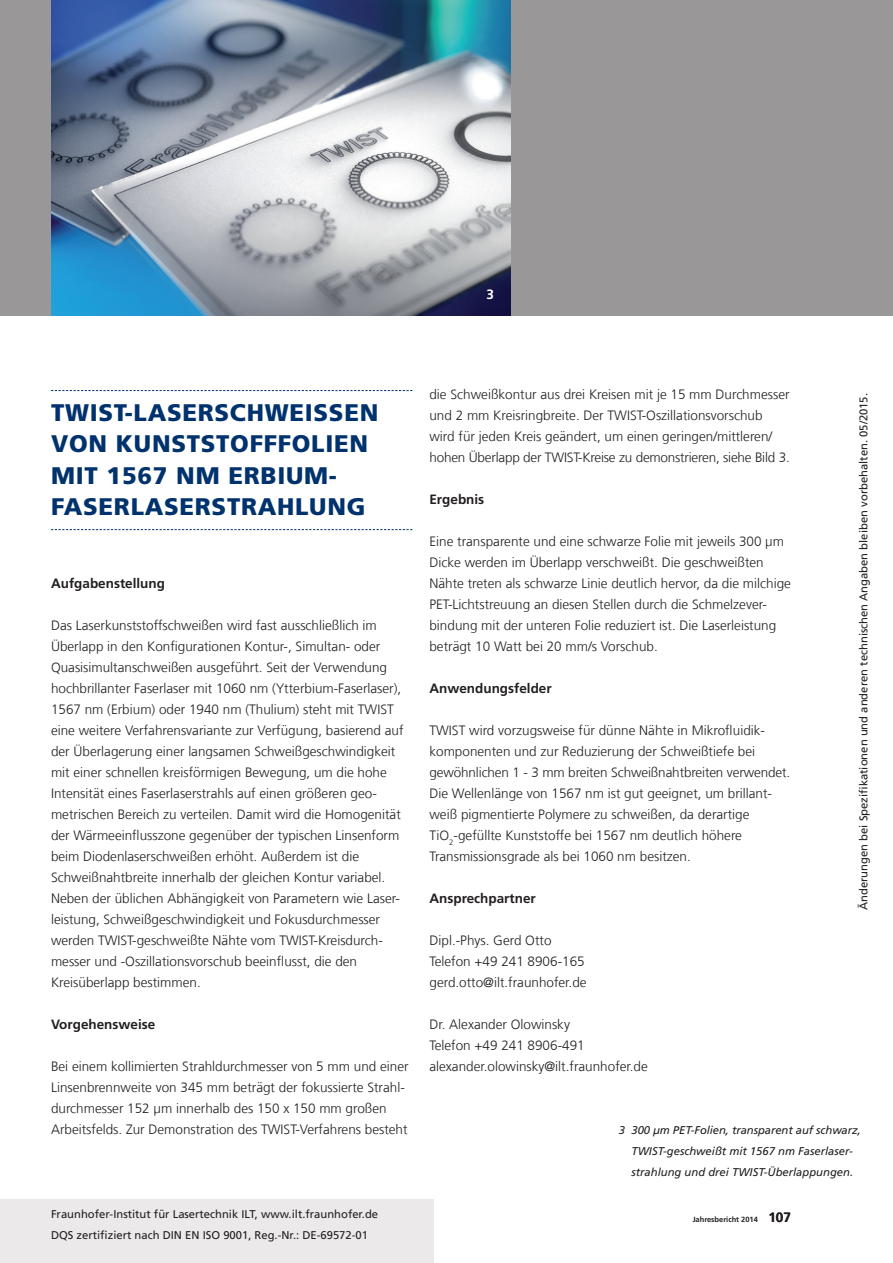
<style>
.page{position:relative;width:893px;height:1263px;background:#fff}
.page>*{position:absolute;margin:0;border:0;box-sizing:border-box;transform-origin:0 0}
.t1{font:900 24px/31.5px "Frutiger LT Com";letter-spacing:.03em;color:#00326d}
.t2{font:300 13.5px/21px "Frutiger LT Com";color:#231f20}
.t3{font:700 13.5px "Frutiger LT Com";color:#231f20}
.t4{font:700 13.5px "Frutiger LT Com";color:#fff}
.t5{font:11.25px/21px "Frutiger LT Com";color:#231f20}
.t6{font:italic 11.25px/21px "Frutiger LT Com";color:#231f20;text-align:center}
.t7{font:700 7.5px "Frutiger LT Com";color:#231f20}
.s1{font-size:13.5px}
</style>
<div class="page">
<div style="left:0;top:1199px;width:434px;height:64px;background:#ece9ea"></div>
<div style="left:0;top:0;width:893px;height:315px;background:#999798"></div>
<img style="left:51px;top:0;width:459px;height:315px">
<svg style="left:51px;top:390px;width:361px;height:1px"></svg>
<svg style="left:51px;top:529px;width:361px;height:1px"></svg>
<p class="t4" style="left:487px;top:287px;width:9px">3</p>
<h1 class="t1" style="left:51px;top:397px;width:326px">TWIST-LASERSCHWEISSEN<br>VON</h1>
<h1 class="t1" style="left:116px;top:428px;width:176px">KUN STSTOFFFOLI</h1>
<h1 class="t1" style="left:334px;top:428px;width:32px">EN</h1>
<h1 class="t1" style="left:51px;top:460px;width:17px">MIT</h1>
<h1 class="t1" style="left:107px;top:460px;width:91px">1567 NM</h1>
<h1 class="t1" style="left:228px;top:460px;width:50px">ERBIUM</h1>
<h1 class="t1" style="left:329px;top:460px;width:9px">-</h1>
<h1 class="t1" style="left:51px;top:491px;width:262px">FASERLASERSTRAHLUNG</h1>
<p class="t3" style="left:51px;top:575px;width:116px">Aufgabenstellung</p>
<p class="t2" style="left:51px;top:615px;width:354px">Das Laserkunststoffschweißen wird fast ausschließlich im Überlapp in den Konfigurationen Kontur-, Simultan- oder Quasisimultanschweißen ausgeführt. Seit der Verwendung hochbrillanter Faserlaser mit 1060 nm (Ytterbium-Faserlaser), 1567 nm (Erbium) oder 1940 nm (Thulium) steht mit TWIST eine weitere Verfahrensvariante zur Verfügung, basierend auf der Überlagerung einer langsamen Schweißgeschwindigkeit mit einer schnellen kreisförmigen Bewegung, um die hohe Intensität eines Faserlaserstrahls auf einen größeren geo&shy;metrischen Bereich zu verteilen. Damit wird die Homogenität der Wärmeeinflusszone gegenüber der typischen Linsenform beim Diodenlaserschweißen erhöht. Außerdem ist die Schweißnahtbreite innerhalb der gleichen Kontur variabel.<br>Neben der üblichen Abhängigkeit von Parametern wie Laser&shy;leistung, Schweißgeschwindigkeit und Fokusdurchmesser werden TWIST-geschweißte Nähte vom TWIST-Kreisdurch&shy;messer und -Oszillationsvorschub beeinflusst, die den Kreisüberlapp bestimmen.</p>
<p class="t3" style="left:51px;top:1017px;width:106px">Vorgehensweise</p>
<p class="t2" style="left:51px;top:1056px;width:359px">Bei einem kollimierten Strahldurchmesser von 5 mm und einer Linsenbrennweite von 345 mm beträgt der fokussierte Strahl&shy;durchmesser 152 µm innerhalb des 150 x 150 mm großen Arbeitsfelds. Zur Demonstration des TWIST-Verfahrens besteht</p>
<p class="t5" style="left:51px;top:1204px;width:329px">Fraunhofer-Institut für Lasertechnik ILT, www.ilt.fraunhofer.de<br>DQS zertifiziert nach DIN EN ISO 9001, Reg.-Nr.: DE-69572-01</p>
<p class="t2" style="left:429px;top:384px;width:362px">die Schweißkontur aus drei Kreisen mit je 15 mm Durchmesser und 2 mm Kreisringbreite. Der TWIST-Oszillationsvorschub wird für jeden Kreis geändert, um einen geringen/mittleren/ hohen Überlapp der TWIST-Kreise zu demonstrieren, siehe Bild 3.</p>
<p class="t3" style="left:429px;top:491px;width:56px">Ergebnis</p>
<p class="t2" style="left:429px;top:531px;width:363px">Eine transparente und eine schwarze Folie mit jeweils 300 µm Dicke werden im Überlapp verschweißt. Die geschweißten Nähte treten als schwarze Linie deutlich hervor, da die milchige PET-Lichtstreuung an diesen Stellen durch die Schmelzever&shy;bindung mit der unteren Folie reduziert ist. Die Laserleistung beträgt 10 Watt bei 20 mm/s Vorschub.</p>
<p class="t3" style="left:429px;top:680px;width:124px">Anwendungsfelder</p>
<p class="t2" style="left:429px;top:720px;width:362px">TWIST wird vorzugsweise für dünne Nähte in Mikrofluidik&shy;komponenten und zur Reduzierung der Schweißtiefe bei gewöhnlichen 1 - 3 mm breiten Schweißnahtbreiten verwendet.<br>Die Wellenlänge von 1567 nm ist gut geeignet, um brillant&shy;weiß pigmentierte Polymere zu schweißen, da derartige TiO<sub>2</sub>-gefüllte Kunststoffe bei 1567 nm deutlich höhere Transmissionsgrade als bei 1060 nm besitzen.</p>
<p class="t3" style="left:429px;top:890px;width:108px">Ansprechpartner</p>
<p class="t2" style="left:429px;top:930px;width:159px">Dipl.-Phys. Gerd Otto<br>Telefon +49 241 8906-165 gerd.otto@ilt.fraunhofer.de</p>
<p class="t2" style="left:429px;top:1014px;width:220px">Dr. Alexander Olowinsky<br>Telefon +49 241 8906-491 alexander.olowinsky@ilt.fraunhofer.de</p>
<p class="t5" style="left:853px;top:910px;width:518px;rotate:-90deg">Änderungen bei Spezifikationen und anderen technischen Angaben bleiben vorbehalten. 05/2015.</p>
<p class="t6" style="left:619px;top:1120px;width:244px">3 300 µm PET-Folien, transparent auf schwarz,<br>TWIST-geschweißt mit 1567 nm Faserlaser&shy;strahlung und drei TWIST-Überlappungen.</p>
<p class="t7" style="left:693px;top:1215px;width:100px">Jahresbericht 2014 <span class="s1">107</span></p>
</div>
